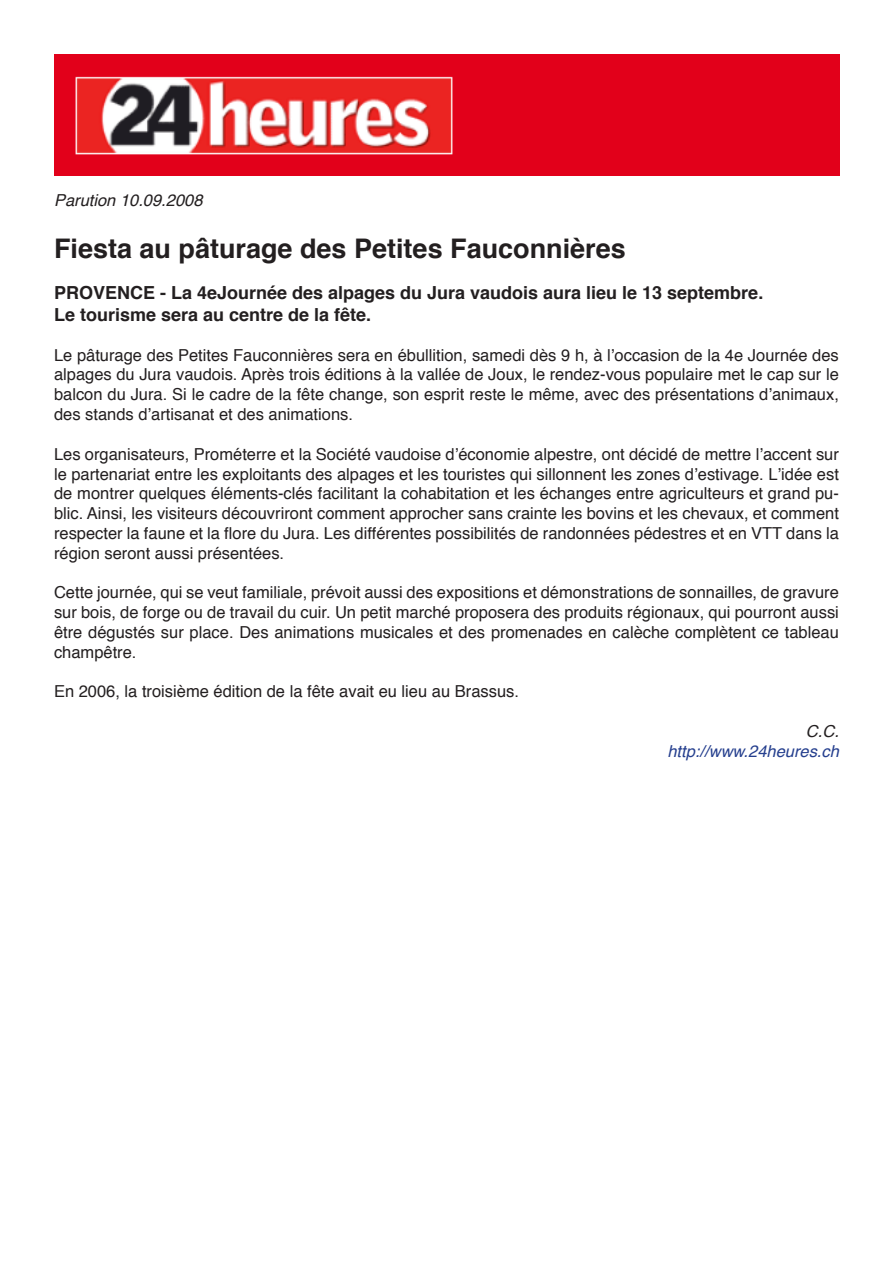
<style>
.page{position:relative;width:893px;height:1263px;background:#fff}
.page>*{position:absolute;margin:0;border:0;box-sizing:border-box;transform-origin:0 0}
.t1{font:700 27px "Helvetica";color:#231f20}
.t2{font:700 18px/21.6px "Helvetica";color:#231f20}
.t3{font:16.5px/19.8px "Helvetica";color:#231f20;text-align:justify}
.t4{font:italic 16.5px "Helvetica";color:#231f20}
.t5{font:italic 16.5px "Helvetica";color:#253f8e}
</style>
<div class="page">
<img style="left:54px;top:54px;width:786px;height:121px">
<p class="t4" style="left:54px;top:187px;width:150px">Parution 10.09.2008</p>
<h1 class="t1" style="left:54px;top:227px;width:573px">Fiesta au pâturage des Petites Fauconnières</h1>
<p class="t2" style="left:54px;top:283px;width:711px">PROVENCE - La 4eJournée des alpages du Jura vaudois aura lieu le 13 septembre.<br>Le tourisme sera au centre de la fête.</p>
<p class="t3" style="left:54px;top:345px;width:786px">Le pâturage des Petites Fauconnières sera en ébullition, samedi dès 9 h, à l’occasion de la 4e Journée des alpages du Jura vaudois. Après trois éditions à la vallée de Joux, le rendez-vous populaire met le cap sur le balcon du Jura. Si le cadre de la fête change, son esprit reste le même, avec des présentations d’animaux, des stands d’artisanat et des animations.</p>
<p class="t3" style="left:54px;top:444px;width:786px">Les organisateurs, Prométerre et la Société vaudoise d’économie alpestre, ont décidé de mettre l’accent sur le partenariat entre les exploitants des alpages et les touristes qui sillonnent les zones d’estivage. L’idée est de montrer quelques éléments-clés facilitant la cohabitation et les échanges entre agriculteurs et grand pu&shy;blic. Ainsi, les visiteurs découvriront comment approcher sans crainte les bovins et les chevaux, et comment respecter la faune et la flore du Jura. Les différentes possibilités de randonnées pédestres et en VTT dans la région seront aussi présentées.</p>
<p class="t3" style="left:54px;top:583px;width:786px">Cette journée, qui se veut familiale, prévoit aussi des expositions et démonstrations de sonnailles, de gravure sur bois, de forge ou de travail du cuir. Un petit marché proposera des produits régionaux, qui pourront aussi être dégustés sur place. Des animations musicales et des promenades en calèche complètent ce tableau champêtre.</p>
<p class="t3" style="left:54px;top:682px;width:466px">En 2006, la troisième édition de la fête avait eu lieu au Brassus.</p>
<p class="t4" style="left:806px;top:718px;width:35px">C.C.</p>
<p class="t5" style="left:667px;top:738px;width:173px">http://www.24heures.ch</p>
</div>
